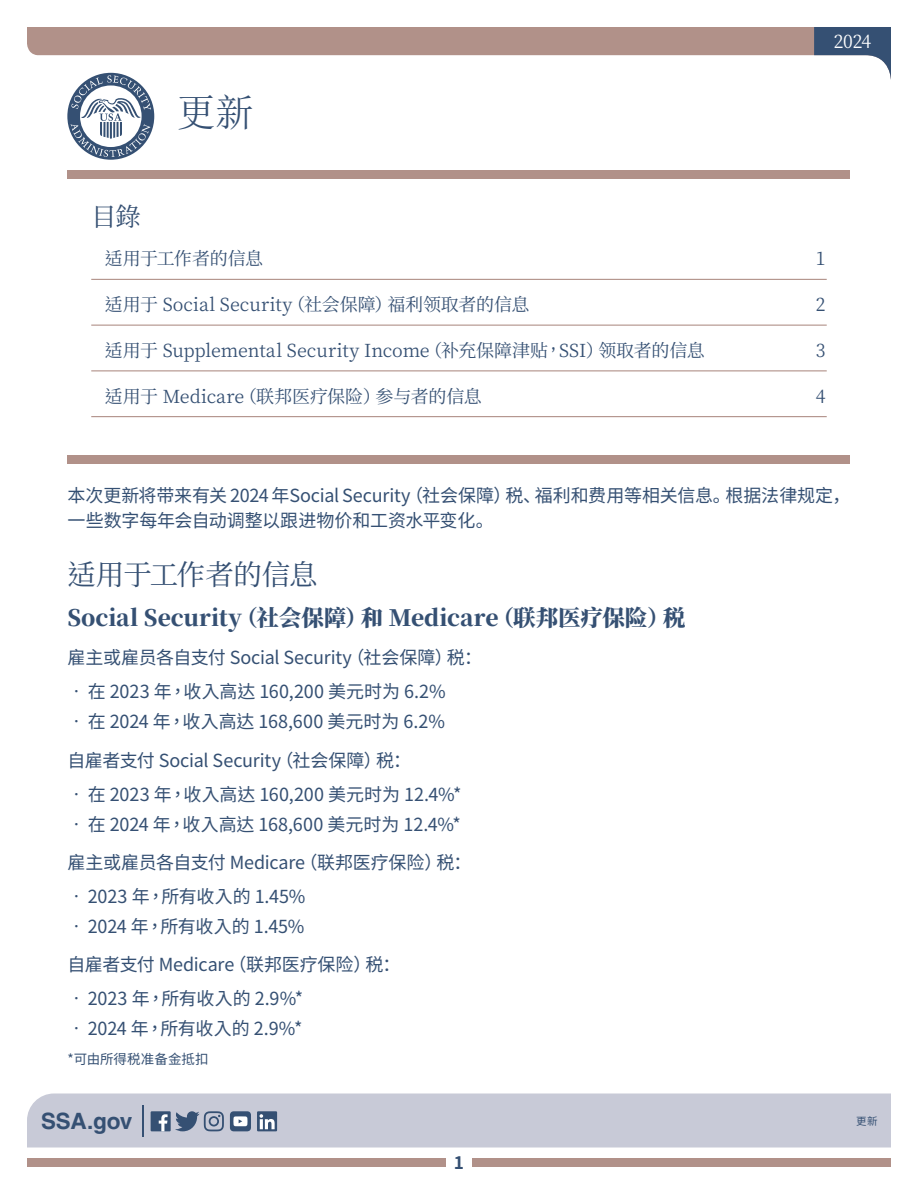
<style>
.page{position:relative;width:918px;height:1188px;background:#fff}
.page>*{position:absolute;margin:0;border:0;box-sizing:border-box;transform-origin:0 0}
.t1{font:39px "Sim Sun";color:#355073}
.t2{font:28.5px "Noto Serif CJ Ktc";letter-spacing:-.025em;color:#355073}
.t3{font:25.5px "Noto Serif CJ Ktc";color:#355073}
.t4{font:900 22.5px "Noto Serif CJ Ktc";color:#355073}
.t5{font:700 22.5px "Helvetica";letter-spacing:-.015em;color:#355073}
.t6{font:18px/24.8px "Noto Sans CJ Ktc";letter-spacing:-.01em;color:#355073}
.t7{font:18px "Noto Serif CJ Ktc";letter-spacing:-.01em;color:#355073}
.t8{font:18px "Noto Serif CJ Ktc";color:#fff}
.t9{font:700 17.25px "Noto Sans CJ Ktc";color:#355073}
.t10{font:13.5px "Noto Sans CJ Ktc";color:#355073}
.t11{font:10.5px "Noto Sans CJ Ktc";color:#355073}
</style>
<div class="page">
<div style="left:27px;top:1159px;width:419px;height:8px;background:#b19189"></div>
<div style="left:472px;top:1159px;width:419px;height:8px;background:#b19189"></div>
<div style="left:27px;top:1094px;width:864px;height:54px;background:#c8cad7"></div>
<hr style="left:142px;top:1105px;width:2px;height:32px;background:#355073">
<div style="left:68px;top:171px;width:782px;height:8px;background:#b19189"></div>
<svg style="left:27px;top:27px;width:787px;height:48px;fill:#b19189"></svg>
<svg style="left:814px;top:27px;width:77px;height:53px"></svg>
<svg style="left:67px;top:73px;width:87px;height:87px"></svg>
<svg style="left:71px;top:75px;width:80px;height:82px"></svg>
<hr style="left:91px;top:279px;width:736px;height:1px;background:#b19189">
<hr style="left:91px;top:325px;width:736px;height:1px;background:#b19189">
<hr style="left:91px;top:370px;width:736px;height:1px;background:#b19189">
<hr style="left:91px;top:416px;width:736px;height:1px;background:#b19189">
<div style="left:151px;top:1111px;width:20px;height:20px;background:#355073"></div>
<svg style="left:159px;top:1114px;width:9px;height:17px"></svg>
<svg style="left:175px;top:1111px;width:49px;height:20px"></svg>
<svg style="left:230px;top:1111px;width:21px;height:20px"></svg>
<svg style="left:257px;top:1111px;width:20px;height:20px"></svg>
<svg style="left:260px;top:1114px;width:15px;height:15px"></svg>
<div style="left:68px;top:456px;width:782px;height:8px;background:#b19189"></div>
<h1 class="t1" style="left:177px;top:93px;width:79px">更新</h1>
<p class="t8" style="left:834px;top:31px;width:39px">2024</p>
<h1 class="t3" style="left:91px;top:203px;width:51px">目錄</h1>
<p class="t7" style="left:105px;top:249px;width:160px">适用于工作者的信息</p>
<p class="t7" style="left:816px;top:249px;width:11px">1</p>
<p class="t7" style="left:105px;top:294px;width:426px">适用于 Social Security（社会保障）福利领取者的信息</p>
<p class="t7" style="left:816px;top:294px;width:11px">2</p>
<p class="t7" style="left:105px;top:340px;width:602px">适用于 Supplemental Security Income（补充保障津贴，SSI）领取者的信息</p>
<p class="t7" style="left:816px;top:340px;width:11px">3</p>
<p class="t7" style="left:105px;top:386px;width:379px">适用于 Medicare（联邦医疗保险）参与者的信息</p>
<p class="t7" style="left:816px;top:386px;width:11px">4</p>
<p class="t6" style="left:68px;top:484px;width:784px">本次更新将带来有关 2024 年Social Security（社会保障）税、福利和费用等相关信息。根据法律规定，一些数字每年会自动调整以跟进物价和工资水平变化。</p>
<h1 class="t2" style="left:68px;top:559px;width:252px">适用于工作者的信息</h1>
<h2 class="t4" style="left:68px;top:605px;width:619px">Social Security（社会保障）和 Medicare（联邦医疗保险）税</h2>
<p class="t6" style="left:68px;top:646px;width:416px">雇主或雇员各自支付 Social Security（社会保障）税：</p>
<p class="t6" style="left:68px;top:680px;width:380px">• 在 2023 年，收入高达 160,200 美元时为 6.2%</p>
<p class="t6" style="left:68px;top:710px;width:379px">• 在 2024 年，收入高达 168,600 美元时为 6.2%</p>
<p class="t6" style="left:68px;top:748px;width:345px">自雇者支付 Social Security（社会保障）税：</p>
<p class="t6" style="left:68px;top:782px;width:396px">• 在 2023 年，收入高达 160,200 美元时为 12.4%*</p>
<p class="t6" style="left:68px;top:812px;width:395px">•在 2024 年，收入高达 168,600 美元时为 12.4%*</p>
<p class="t6" style="left:68px;top:850px;width:406px">雇主或雇员各自支付 Medicare（联邦医疗保险）税：</p>
<p class="t6" style="left:68px;top:884px;width:239px">• 2023 年，所有收入的 1.45%</p>
<p class="t6" style="left:68px;top:914px;width:238px">• 2024 年，所有收入的 1.45%</p>
<p class="t6" style="left:68px;top:953px;width:335px">自雇者支付 Medicare（联邦医疗保险）税：</p>
<p class="t6" style="left:68px;top:987px;width:237px">•2023 年，所有收入的 2.9%*</p>
<p class="t6" style="left:68px;top:1017px;width:236px">•2024 年，所有收入的 2.9%*</p>
<p class="t10" style="left:68px;top:1051px;width:142px">*可由所得税准备金抵扣</p>
<p class="t5" style="left:41px;top:1108px;width:93px">SSA.gov</p>
<p class="t9" style="left:454px;top:1153px;width:12px">1</p>
<p class="t11" style="left:856px;top:1115px;width:23px">更新</p>
</div>
